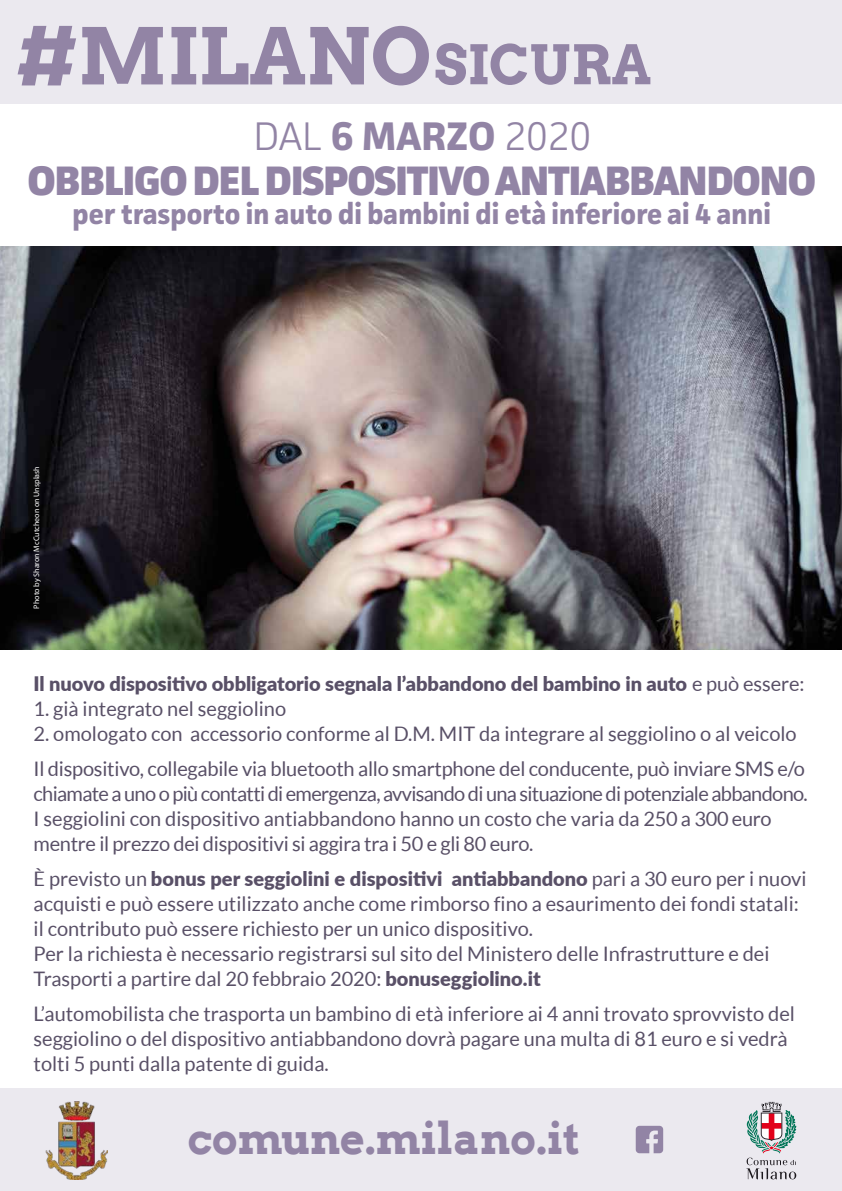
<style>
.page{position:relative;width:842px;height:1191px;background:#fff}
.page>*{position:absolute;margin:0;border:0;box-sizing:border-box;transform-origin:0 0}
.t1{font:700 43.7px "Arvo";color:#9284a5}
.t2{font:800 41.2px "Facit";letter-spacing:-.035em;color:#9284a5}
.t3{font:300 40px "Facit";color:#9284a5}
.t4{font:700 29px "Facit";letter-spacing:-.015em;color:#9284a5}
.t5{font:20px/25px "Lato";color:#595067}
.t6{font:900 20px "Lato";letter-spacing:-.005em;color:#595067}
.t7{font:8px "Myriad Pro";color:#fff}
.s1{font-weight:700}
.s2{font-weight:400}
.s3{font-weight:900}
</style>
<div class="page">
<img style="left:0;top:247px;width:842px;height:402px">
<div style="left:0;top:0;width:842px;height:103px;background:#ebe9ef"></div>
<svg style="left:435px;top:43px;width:215px;height:42px"></svg>
<svg style="left:82px;top:27px;width:81px;height:57px"></svg>
<svg style="left:171px;top:27px;width:25px;height:57px"></svg>
<svg style="left:202px;top:26px;width:227px;height:59px"></svg>
<svg style="left:18px;top:26px;width:58px;height:59px"></svg>
<div style="left:0;top:1088px;width:842px;height:103px;background:#ebe9ef"></div>
<svg style="left:636px;top:1125px;width:27px;height:28px"></svg>
<img style="left:46px;top:1101px;width:62px;height:78px">
<svg style="left:746px;top:1101px;width:50px;height:78px"></svg>
<h3 class="t3" style="left:253px;top:112px;width:339px">DAL <span class="s1">6 MARZO</span> 2020</h3>
<h2 class="t2" style="left:28px;top:155px;width:790px">OBBLIGO DEL DISPOSITIVO ANTIABBANDONO</h2>
<h3 class="t4" style="left:72px;top:195px;width:700px">per trasporto in auto di bambini di età inferiore ai 4 anni</h3>
<p class="t7" style="left:32px;top:608px;width:144px;rotate:-90deg">Photo by Sharon McCutcheon on Unsplash</p>
<p class="t6" style="left:34px;top:668px;width:772px">Il nuovo dispositivo obbligatorio segnala l’abbandono del bambino in auto <span class="s2">e può essere:</span></p>
<p class="t5" style="left:34px;top:696px;width:254px">1. già integrato nel seggiolino</p>
<p class="t5" style="left:34px;top:716px;width:773px;line-height:35px">2. omologato con accessorio conforme al D.M. MIT da integrare al seggiolino o al veicolo<br>Il dispositivo, collegabile via bluetooth allo smartphone del conducente, può inviare SMS e/o</p>
<p class="t5" style="left:34px;top:781px;width:776px">chiamate a uno o più contatti di emergenza, avvisando di una situazione di potenziale abbandono.<br>I seggiolini con dispositivo antiabbandono hanno un costo che varia da 250 a 300 euro mentre il prezzo dei dispositivi si aggira tra i 50 e gli 80 euro.</p>
<p class="t5" style="left:34px;top:866px;width:774px">È previsto un <span class="s3">bonus per seggiolini e dispositivi antiabbandono</span> pari a 30 euro per i nuovi acquisti e può essere utilizzato anche come rimborso fino a esaurimento dei fondi statali: il contributo può essere richiesto per un unico dispositivo.<br>Per la richiesta è necessario registrarsi sul sito del Ministero delle Infrastrutture e dei Trasporti a partire dal 20 febbraio 2020: <span class="s3">bonuseggiolino.it</span></p>
<p class="t5" style="left:34px;top:1001px;width:763px">L’automobilista che trasporta un bambino di età inferiore ai 4 anni trovato sprovvisto del seggiolino o del dispositivo antiabbandono dovrà pagare una multa di 81 euro e si vedrà tolti 5 punti dalla patente di guida.</p>
<h1 class="t1" style="left:187px;top:1113px;width:394px">comune.milano.it</h1>
</div>
